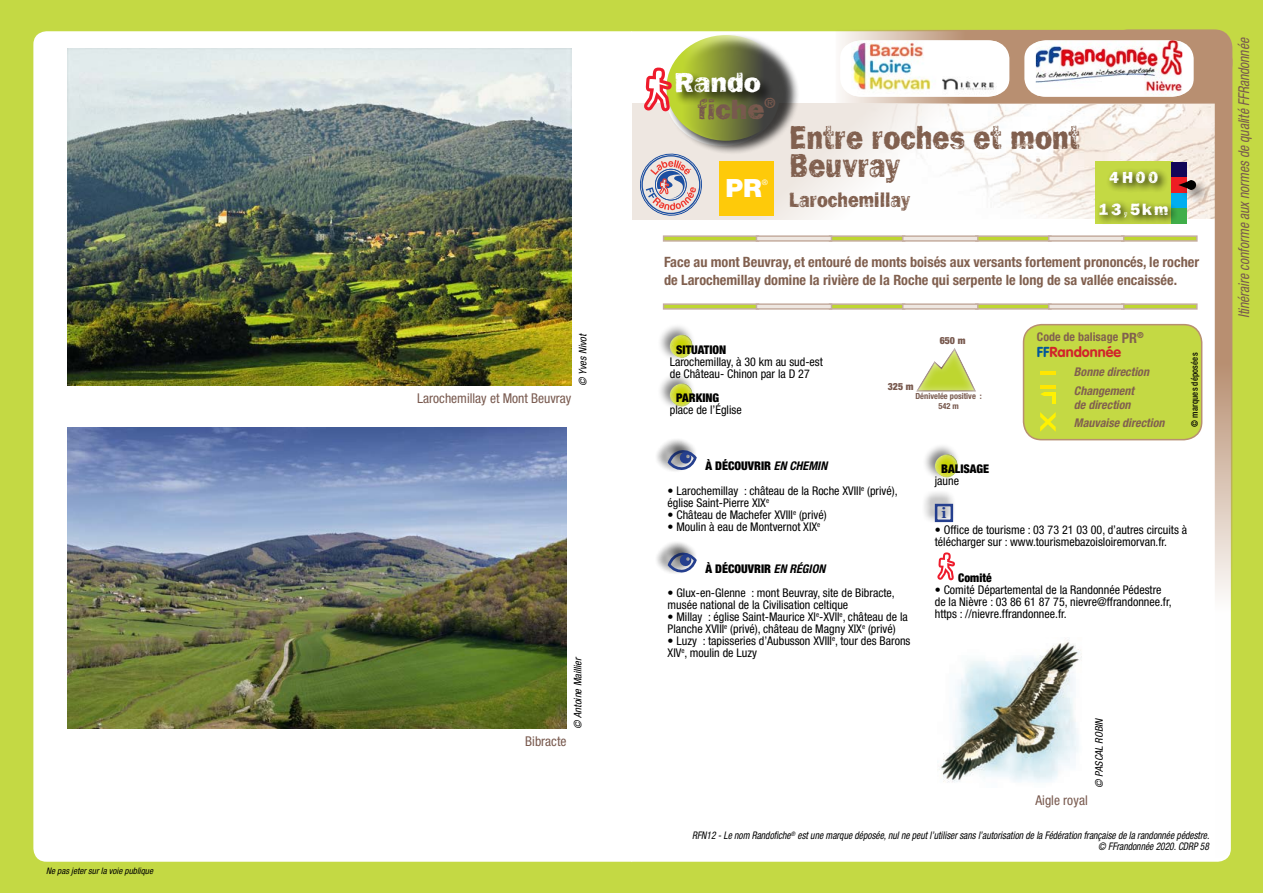
<style>
.page{position:relative;width:1263px;height:893px;background:#fff}
.page>*{position:absolute;margin:0;border:0;box-sizing:border-box;transform-origin:0 0}
.t1{font:34.2px/28.5px "Frankie OTF";color:#81604f;scale:.83 1}
.t2{font:28.5px/27.5px "Frankie OTF";color:#fff}
.t3{font:900 25.2px "Helvetica Neue LT Std";color:#fff}
.t4{font:21.6px "Frankie OTF";color:#81604f;scale:.83 1}
.t5{font:16.8px/32px "Frankie OTF";letter-spacing:.135em;color:#fff;text-align:center}
.t6{font:italic condensed 15px "Helvetica Neue LT Std";color:#78594e;scale:.9 1}
.t7{font:700 14.4px "Georgia";color:#253f8e}
.t8{font:700 condensed 14.25px/17.2px "Helvetica Neue LT Std";color:#81604f}
.t9{font:700 14.25px "VAG Rounded Std";color:#d1232a}
.t10{font:condensed 13.5px "Helvetica Neue LT Std";color:#78594e}
.t11{font:condensed 12px/12px "Helvetica Neue LT Std";color:#000}
.t12{font:900 condensed 12px "Helvetica Neue LT Std";color:#000}
.t13{font:italic 700 condensed 12px/19.5px "Helvetica Neue LT Std";letter-spacing:-.02em;color:#81604f}
.t14{font:700 condensed 12px "Helvetica Neue LT Std";color:#81604f}
.t15{font:italic condensed 10.5px/10.5px "Helvetica Neue LT Std";color:#000;text-align:right;scale:.9 1}
.t16{font:italic condensed 10.5px "Helvetica Neue LT Std";color:#000}
.t17{font:900 condensed 9.9px "Helvetica Neue LT Std";color:#78594e}
.t18{font:italic condensed 9px "Helvetica Neue LT Std";color:#000}
.t19{font:500 condensed 9px "Helvetica Neue LT Std";letter-spacing:.02em;color:#000;scale:.96 1}
.t20{font:700 condensed 8.4px/9.6px "Helvetica Neue LT Std";color:#78594e;text-align:center}
.t21{font:7.65px "Helvetica Neue LT Std";color:#fff}
.s1{color:#78594e}
.s2{font-size:14.25px}
.s3{color:#01569b}
.s4{font-weight:700;font-style:italic}
</style>
<div class="page">
<div style="left:0;top:0;width:631px;height:893px;background:#c4d944"></div>
<div style="left:631px;top:0;width:632px;height:893px;background:#c4d944"></div>
<div style="left:632px;top:31px;width:594px;height:831px;background:#fff"></div>
<div style="left:33px;top:31px;width:599px;height:831px;background:#fff"></div>
<div style="left:632px;top:103px;width:388px;height:117px;background:#eee7e1"></div>
<div style="left:664px;top:33px;width:136px;height:122px;background:#000;opacity:.75"></div>
<svg style="left:666px;top:35px;width:120px;height:106px;background:#808a41"></svg>
<div style="left:674px;top:71px;width:100px;height:35px;background:#000;opacity:.75"></div>
<svg style="left:643px;top:68px;width:29px;height:43px"></svg>
<div style="left:720px;top:161px;width:54px;height:54px;background:#feca0a"></div>
<svg style="left:663px;top:235px;width:93px;height:7px"></svg>
<svg style="left:832px;top:235px;width:4px;height:7px"></svg>
<svg style="left:756px;top:235px;width:76px;height:7px"></svg>
<svg style="left:663px;top:303px;width:93px;height:7px"></svg>
<svg style="left:832px;top:303px;width:4px;height:7px"></svg>
<svg style="left:756px;top:303px;width:76px;height:7px"></svg>
<div style="left:657px;top:323px;width:39px;height:39px;background:#000;opacity:.5"></div>
<div style="left:667px;top:332px;width:32px;height:28px;background:#fff;opacity:.75"></div>
<div style="left:657px;top:372px;width:39px;height:39px;background:#000;opacity:.5"></div>
<div style="left:667px;top:381px;width:32px;height:28px;background:#fff;opacity:.75"></div>
<div style="left:653px;top:437px;width:44px;height:36px;background:#000;opacity:.5"></div>
<div style="left:665px;top:440px;width:27px;height:26px;background:#000;opacity:.5"></div>
<svg style="left:668px;top:449px;width:29px;height:22px"></svg>
<div style="left:653px;top:540px;width:44px;height:35px;background:#000;opacity:.5"></div>
<div style="left:665px;top:542px;width:27px;height:27px;background:#000;opacity:.5"></div>
<svg style="left:668px;top:552px;width:29px;height:21px"></svg>
<svg style="left:640px;top:154px;width:62px;height:61px"></svg>
<svg style="left:836px;top:30px;width:396px;height:829px;background:#f2f0df"></svg>
<img style="left:851px;top:40px;width:147px;height:57px">
<img style="left:937px;top:638px;width:151px;height:149px">
<img style="left:67px;top:48px;width:504px;height:338px">
<img style="left:67px;top:428px;width:499px;height:301px">
<p class="t18" style="left:46px;top:865px;width:108px">Ne pas jeter sur la voie publique</p>
<p class="t16" style="left:577px;top:386px;width:54px;rotate:-90deg">© Yves Nivot</p>
<p class="t10" style="left:417px;top:390px;width:156px">Larochemillay et Mont Beuvray</p>
<p class="t16" style="left:572px;top:729px;width:74px;rotate:-90deg">© Antoine Maillier</p>
<p class="t10" style="left:525px;top:733px;width:43px">Bibracte</p>
<h2 class="t2" style="left:698px;top:68px;width:79px;text-indent:-23px">Rando <span class="s1">fiche</span><sup>®</sup></h2>
<h3 class="t3" style="left:726px;top:173px;width:38px">PR</h3>
<p class="t21" style="left:762px;top:177px;width:8px">®</p>
<h1 class="t1" style="left:789px;top:122px;width:351px">Entre roches et mont<br>Beuvray</h1>
<h3 class="t4" style="left:789px;top:187px;width:147px">Larochemillay</h3>
<h3 class="t5" style="left:1099px;top:161px;width:71px">4H00<br>13,5km</h3>
<p class="t8" style="left:664px;top:254px;width:537px">Face au mont Beuvray, et entouré de monts boisés aux versants fortement prononcés, le rocher de Larochemillay domine la rivière de la Roche qui serpente le long de sa vallée encaissée.</p>
<p class="t12" style="left:676px;top:342px;width:52px">SITUATION</p>
<p class="t11" style="left:670px;top:355px;width:155px">Larochemillay, à 30 km au sud-est de Château- Chinon par la D 27</p>
<p class="t12" style="left:676px;top:391px;width:45px">PARKING</p>
<p class="t11" style="left:670px;top:404px;width:73px">place de l’Église</p>
<p class="t17" style="left:888px;top:381px;width:27px">325 M</p>
<p class="t17" style="left:940px;top:334px;width:27px">650 M</p>
<p class="t20" style="left:915px;top:391px;width:68px">Dénivelée positive :<br>542 m</p>
<p class="t14" style="left:1037px;top:329px;width:108px">Code de balisage <span class="s2">PR</span><sup>®</sup></p>
<p class="t9" style="left:1037px;top:343px;width:86px"><span class="s3">FF</span>Randonnée</p>
<p class="t13" style="left:1074px;top:362px;width:77px">Bonne direction<br>Changement</p>
<p class="t13" style="left:1074px;top:396px;width:93px;line-height:18px">de direction<br>Mauvaise direction</p>
<p class="t19" style="left:1189px;top:427px;width:79px;rotate:-90deg">© marques déposées</p>
<p class="t12" style="left:705px;top:458px;width:123px">À DÉCOUVRIR <span class="s4">en chemin</span></p>
<p class="t11" style="left:668px;top:484px;width:231px">• Larochemillay : château de la Roche XVIII<sup>e</sup> (privé), église Saint-Pierre XIX<sup>e</sup></p>
<p class="t11" style="left:668px;top:508px;width:160px">• Château de Machefer XVIII<sup>e</sup> (privé)</p>
<p class="t11" style="left:668px;top:520px;width:154px">• Moulin à eau de Montvernot XIX<sup>e</sup></p>
<p class="t12" style="left:705px;top:561px;width:121px">À DÉCOUVRIR <span class="s4">en région</span></p>
<p class="t11" style="left:668px;top:587px;width:229px">• Glux-en-Glenne : mont Beuvray, site de Bibracte, musée national de la Civilisation celtique</p>
<p class="t11" style="left:668px;top:611px;width:242px">• Millay : église Saint-Maurice XI<sup>e</sup>-XVII<sup>e</sup>, château de la<br>Planche XVIII<sup>e</sup> (privé), château de Magny XIX<sup>e</sup> (privé)</p>
<p class="t11" style="left:668px;top:635px;width:244px">• Luzy : tapisseries d’Aubusson XVIII<sup>e</sup>, tour des Barons<br>XIV<sup>e</sup>, moulin de Luzy</p>
<p class="t12" style="left:941px;top:462px;width:50px">BALISAGE</p>
<p class="t11" style="left:935px;top:475px;width:26px">jaune</p>
<p class="t11" style="left:935px;top:524px;width:254px">• Office de tourisme : 03 73 21 03 00, d’autres circuits à télécharger sur : www.tourismebazoisloiremorvan.fr.</p>
<p class="t12" style="left:958px;top:570px;width:35px">COMITÉ</p>
<p class="t11" style="left:935px;top:583px;width:238px">• Comité Départemental de la Randonnée Pédestre de la Nièvre : 03 86 61 87 75, nievre@ffrandonnee.fr, https : //nievre.ffrandonnee.fr.</p>
<p class="t7" style="left:941px;top:504px;width:7px">i</p>
<p class="t10" style="left:1035px;top:792px;width:54px">Aigle royal</p>
<p class="t16" style="left:1093px;top:787px;width:71px;rotate:-90deg">© PASCAL ROBIN</p>
<p class="t15" style="left:692px;top:831px;width:576px">RFN12 - Le nom Randofiche<sup>®</sup> est une marque déposée, nul ne peut l’utiliser sans l’autorisation de la Fédération française de la randonnée pédestre. © FFrandonnée 2020. CDRP 58</p>
<p class="t6" style="left:1235px;top:318px;width:313px;rotate:-90deg">Itinéraire conforme aux normes de qualité FFRandonnée</p>
</div>
